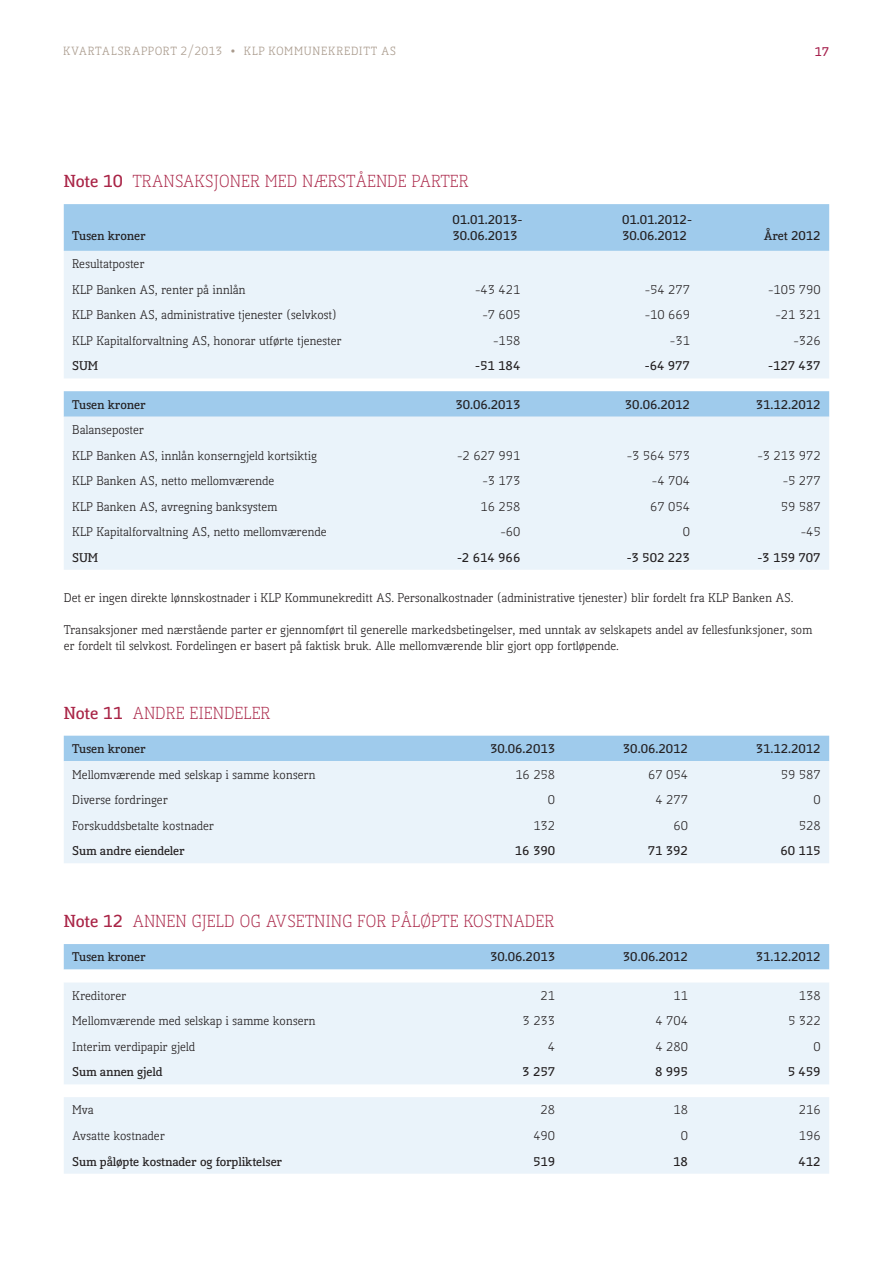
<style>
.page{position:relative;width:893px;height:1263px;background:#fff}
.page>*{position:absolute;margin:0;border:0;box-sizing:border-box;transform-origin:0 0}
.NOTER{font:300 16.5px "Kofi Pure Serif";color:#a92446}
.Tabelltekst{font:12px/15.8px "Kofi Pure Serif";color:#231f20}
.Tabelltekst_HEADER{font:700 12px "Kofi Pure Serif";color:#231f20}
.t1{font:700 12px "Kofi Pure Serif";color:#a6204c}
.t2{font:11.25px "Kofi Pure Serif";letter-spacing:.06em;color:#a99a8c}
.s1{font-size:16.5px}
.s2{font-weight:700}
</style>
<div class="page">
<div style="left:64px;top:736px;width:765px;height:25px;background:#9fcbec"></div>
<svg style="left:64px;top:761px;width:765px;height:413px;fill:#eaf3fa"></svg>
<svg style="left:64px;top:969px;width:765px;height:13px"></svg>
<div style="left:64px;top:204px;width:765px;height:47px;background:#9fcbec"></div>
<svg style="left:64px;top:251px;width:765px;height:319px;background:#e4f0f9"></svg>
<p class="t2" style="left:63px;top:44px;width:335px">KVARTALSRAPPORT 2/2013 <span class="s1">•</span> KLP KOMMUNEKREDITT AS</p>
<p class="t1" style="left:815px;top:43px;width:16px">17</p>
<p class="NOTER" style="left:64px;top:171px;width:406px"><span class="s2">Note 10</span> TRANSAKSJONER MED NÆRSTÅENDE PARTER</p>
<p class="Tabelltekst_HEADER" style="left:72px;top:227px;width:75px">Tusen kroner</p>
<p class="Tabelltekst_HEADER" style="left:452px;top:211px;width:71px">01.01.2013-</p>
<p class="Tabelltekst_HEADER" style="left:452px;top:227px;width:67px">30.06.2013</p>
<p class="Tabelltekst_HEADER" style="left:622px;top:211px;width:71px">01.01.2012-</p>
<p class="Tabelltekst_HEADER" style="left:622px;top:227px;width:67px">30.06.2012</p>
<p class="Tabelltekst_HEADER" style="left:764px;top:227px;width:58px">Året 2012</p>
<p class="Tabelltekst" style="left:72px;top:256px;width:74px">Resultatposter</p>
<p class="Tabelltekst" style="left:72px;top:282px;width:175px">KLP Banken AS, renter på innlån</p>
<p class="Tabelltekst" style="left:475px;top:282px;width:47px">-43 421</p>
<p class="Tabelltekst" style="left:645px;top:282px;width:47px">-54 277</p>
<p class="Tabelltekst" style="left:768px;top:282px;width:54px">-105 790</p>
<p class="Tabelltekst" style="left:72px;top:307px;width:266px">KLP Banken AS, administrative tjenester (selvkost)</p>
<p class="Tabelltekst" style="left:482px;top:307px;width:39px">-7 605</p>
<p class="Tabelltekst" style="left:645px;top:307px;width:47px">-10 669</p>
<p class="Tabelltekst" style="left:775px;top:307px;width:47px">-21 321</p>
<p class="Tabelltekst" style="left:72px;top:333px;width:271px">KLP Kapitalforvaltning AS, honorar utførte tjenester</p>
<p class="Tabelltekst" style="left:493px;top:333px;width:29px">-158</p>
<p class="Tabelltekst" style="left:670px;top:333px;width:21px">-31</p>
<p class="Tabelltekst" style="left:793px;top:333px;width:29px">-326</p>
<p class="Tabelltekst_HEADER" style="left:72px;top:358px;width:27px">SUM</p>
<p class="Tabelltekst_HEADER" style="left:475px;top:358px;width:47px">-51 184</p>
<p class="Tabelltekst_HEADER" style="left:645px;top:358px;width:47px">-64 977</p>
<p class="Tabelltekst_HEADER" style="left:768px;top:358px;width:54px">-127 437</p>
<p class="Tabelltekst_HEADER" style="left:72px;top:396px;width:75px">Tusen kroner</p>
<p class="Tabelltekst_HEADER" style="left:455px;top:396px;width:67px">30.06.2013</p>
<p class="Tabelltekst_HEADER" style="left:625px;top:396px;width:67px">30.06.2012</p>
<p class="Tabelltekst_HEADER" style="left:756px;top:396px;width:67px">31.12.2012</p>
<p class="Tabelltekst" style="left:72px;top:422px;width:73px">Balanseposter</p>
<p class="Tabelltekst" style="left:72px;top:448px;width:246px">KLP Banken AS, innlån konserngjeld kortsiktig</p>
<p class="Tabelltekst" style="left:457px;top:448px;width:65px">-2 627 991</p>
<p class="Tabelltekst" style="left:627px;top:448px;width:65px">-3 564 573</p>
<p class="Tabelltekst" style="left:757px;top:448px;width:65px">-3 213 972</p>
<p class="Tabelltekst" style="left:72px;top:473px;width:203px">KLP Banken AS, netto mellomværende</p>
<p class="Tabelltekst" style="left:482px;top:473px;width:39px">-3 173</p>
<p class="Tabelltekst" style="left:652px;top:473px;width:39px">-4 704</p>
<p class="Tabelltekst" style="left:783px;top:473px;width:39px">-5 277</p>
<p class="Tabelltekst" style="left:72px;top:499px;width:207px">KLP Banken AS, avregning banksystem</p>
<p class="Tabelltekst" style="left:481px;top:499px;width:41px">16 258</p>
<p class="Tabelltekst" style="left:650px;top:499px;width:41px">67 054</p>
<p class="Tabelltekst" style="left:781px;top:499px;width:41px">59 587</p>
<p class="Tabelltekst" style="left:72px;top:524px;width:256px">KLP Kapitalforvaltning AS, netto mellomværende</p>
<p class="Tabelltekst" style="left:500px;top:524px;width:21px">-60</p>
<p class="Tabelltekst" style="left:683px;top:524px;width:9px">0</p>
<p class="Tabelltekst" style="left:801px;top:524px;width:21px">-45</p>
<p class="Tabelltekst_HEADER" style="left:72px;top:549px;width:27px">SUM</p>
<p class="Tabelltekst_HEADER" style="left:457px;top:549px;width:65px">-2 614 966</p>
<p class="Tabelltekst_HEADER" style="left:627px;top:549px;width:65px">-3 502 223</p>
<p class="Tabelltekst_HEADER" style="left:757px;top:549px;width:65px">-3 159 707</p>
<p class="Tabelltekst" style="left:64px;top:590px;width:731px">Det er ingen direkte lønnskostnader i KLP Kommunekreditt AS. Personalkostnader (administrative tjenester) blir fordelt fra KLP Banken AS.</p>
<p class="Tabelltekst" style="left:64px;top:622px;width:750px">Transaksjoner med nærstående parter er gjennomført til generelle markedsbetingelser, med unntak av selskapets andel av fellesfunksjoner, som er fordelt til selvkost. Fordelingen er basert på faktisk bruk. Alle mellomværende blir gjort opp fortløpende.</p>
<p class="NOTER" style="left:64px;top:702px;width:208px"><span class="s2">Note 11</span> ANDRE EIENDELER</p>
<p class="Tabelltekst_HEADER" style="left:72px;top:740px;width:75px">Tusen kroner</p>
<p class="Tabelltekst_HEADER" style="left:490px;top:740px;width:67px">30.06.2013</p>
<p class="Tabelltekst_HEADER" style="left:623px;top:740px;width:67px">30.06.2012</p>
<p class="Tabelltekst_HEADER" style="left:756px;top:740px;width:67px">31.12.2012</p>
<p class="Tabelltekst" style="left:72px;top:767px;width:245px">Mellomværende med selskap i samme konsern</p>
<p class="Tabelltekst" style="left:515px;top:767px;width:41px">16 258</p>
<p class="Tabelltekst" style="left:648px;top:767px;width:41px">67 054</p>
<p class="Tabelltekst" style="left:781px;top:767px;width:41px">59 587</p>
<p class="Tabelltekst" style="left:72px;top:792px;width:97px">Diverse fordringer</p>
<p class="Tabelltekst" style="left:548px;top:792px;width:9px">0</p>
<p class="Tabelltekst" style="left:655px;top:792px;width:34px">4 277</p>
<p class="Tabelltekst" style="left:813px;top:792px;width:9px">0</p>
<p class="Tabelltekst" style="left:72px;top:818px;width:143px">Forskuddsbetalte kostnader</p>
<p class="Tabelltekst" style="left:533px;top:818px;width:23px">132</p>
<p class="Tabelltekst" style="left:673px;top:818px;width:16px">60</p>
<p class="Tabelltekst" style="left:799px;top:818px;width:23px">528</p>
<p class="Tabelltekst_HEADER" style="left:72px;top:842px;width:114px">Sum andre eiendeler</p>
<p class="Tabelltekst_HEADER" style="left:515px;top:842px;width:42px">16 390</p>
<p class="Tabelltekst_HEADER" style="left:648px;top:842px;width:42px">71 392</p>
<p class="Tabelltekst_HEADER" style="left:780px;top:842px;width:42px">60 115</p>
<p class="NOTER" style="left:64px;top:911px;width:492px"><span class="s2">Note 12</span> ANNEN GJELD OG AVSETNING FOR PÅLØPTE KOSTNADER</p>
<p class="Tabelltekst_HEADER" style="left:72px;top:949px;width:75px">Tusen kroner</p>
<p class="Tabelltekst_HEADER" style="left:490px;top:949px;width:67px">30.06.2013</p>
<p class="Tabelltekst_HEADER" style="left:623px;top:949px;width:67px">30.06.2012</p>
<p class="Tabelltekst_HEADER" style="left:756px;top:949px;width:67px">31.12.2012</p>
<p class="Tabelltekst" style="left:72px;top:988px;width:55px">Kreditorer</p>
<p class="Tabelltekst" style="left:541px;top:988px;width:16px">21</p>
<p class="Tabelltekst" style="left:673px;top:988px;width:16px">11</p>
<p class="Tabelltekst" style="left:799px;top:988px;width:23px">138</p>
<p class="Tabelltekst" style="left:72px;top:1013px;width:245px">Mellomværende med selskap i samme konsern</p>
<p class="Tabelltekst" style="left:523px;top:1013px;width:34px">3 233</p>
<p class="Tabelltekst" style="left:655px;top:1013px;width:34px">4 704</p>
<p class="Tabelltekst" style="left:788px;top:1013px;width:34px">5 322</p>
<p class="Tabelltekst" style="left:72px;top:1039px;width:124px">Interim verdipapir gjeld</p>
<p class="Tabelltekst" style="left:548px;top:1039px;width:9px">4</p>
<p class="Tabelltekst" style="left:655px;top:1039px;width:34px">4 280</p>
<p class="Tabelltekst" style="left:813px;top:1039px;width:9px">0</p>
<p class="Tabelltekst_HEADER" style="left:72px;top:1063px;width:92px">Sum annen gjeld</p>
<p class="Tabelltekst_HEADER" style="left:522px;top:1063px;width:34px">3 257</p>
<p class="Tabelltekst_HEADER" style="left:655px;top:1063px;width:34px">8 995</p>
<p class="Tabelltekst_HEADER" style="left:788px;top:1063px;width:34px">5 459</p>
<p class="Tabelltekst" style="left:72px;top:1102px;width:23px">Mva</p>
<p class="Tabelltekst" style="left:541px;top:1102px;width:16px">28</p>
<p class="Tabelltekst" style="left:673px;top:1102px;width:16px">18</p>
<p class="Tabelltekst" style="left:799px;top:1102px;width:23px">216</p>
<p class="Tabelltekst" style="left:72px;top:1128px;width:94px">Avsatte kostnader</p>
<p class="Tabelltekst" style="left:533px;top:1128px;width:23px">490</p>
<p class="Tabelltekst" style="left:681px;top:1128px;width:9px">0</p>
<p class="Tabelltekst" style="left:799px;top:1128px;width:23px">196</p>
<p class="Tabelltekst_HEADER" style="left:72px;top:1153px;width:211px">Sum påløpte kostnader og forpliktelser</p>
<p class="Tabelltekst_HEADER" style="left:533px;top:1153px;width:24px">519</p>
<p class="Tabelltekst_HEADER" style="left:673px;top:1153px;width:16px">18</p>
<p class="Tabelltekst_HEADER" style="left:798px;top:1153px;width:24px">412</p>
</div>
